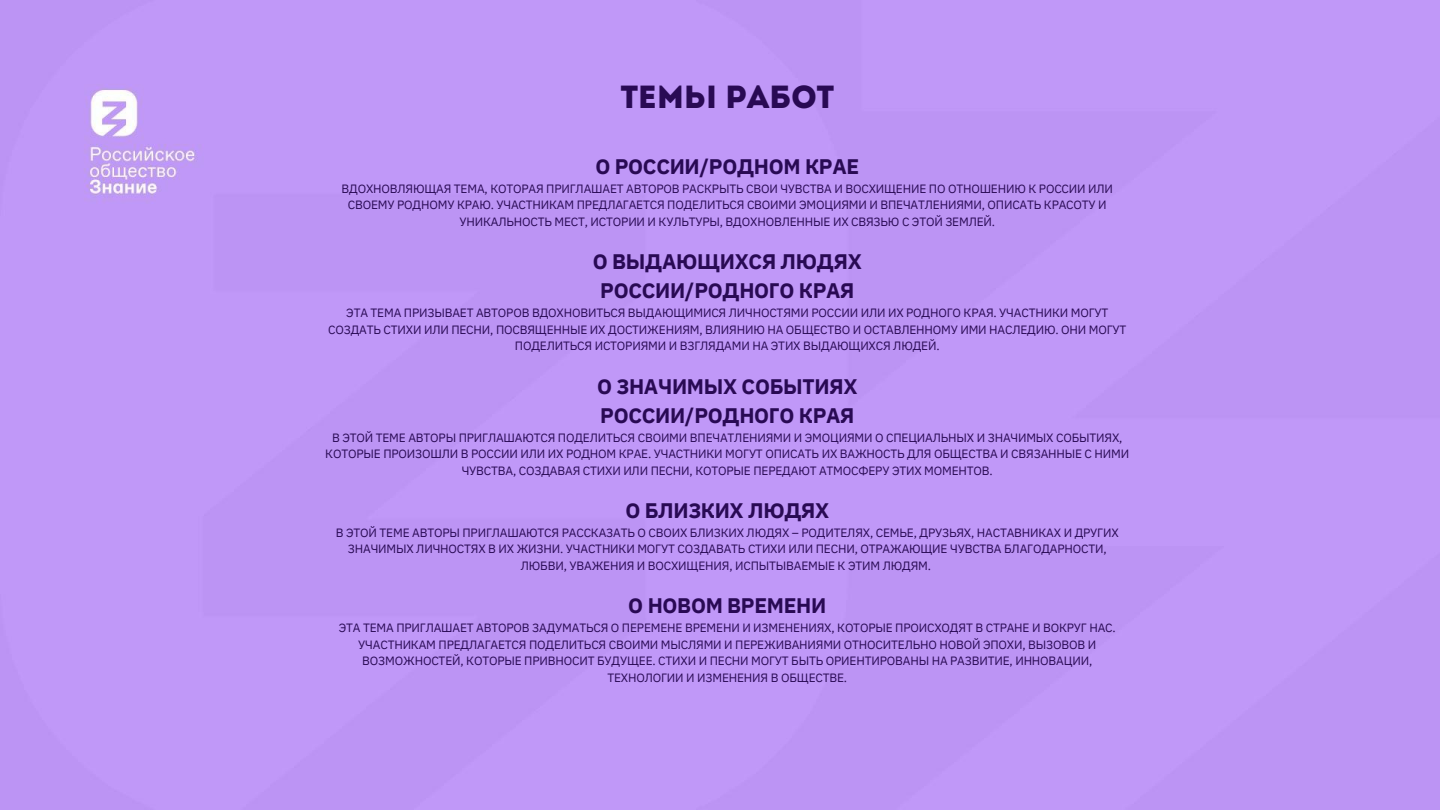
<style>
.page{position:relative;width:1440px;height:810px;background:#fff}
.page>*{position:absolute;margin:0;border:0;box-sizing:border-box;transform-origin:0 0}
.t1{font:32px "Intro";letter-spacing:-.015em;color:#290a54}
.t2{font:700 21px "IBM Plex Sans";letter-spacing:-.015em;color:#290a54}
.t3{font:12px/16.5px "IBM Plex Sans";letter-spacing:-.015em;color:#290a54;text-align:center}
</style>
<div class="page">
<p class="t1" style="left:620px;top:84px;width:216px">Темы работ</p>
<p class="t2" style="left:595px;top:152px;width:265px">О РОССИИ/РОДНОМ КРАЕ</p>
<p class="t3" style="left:342px;top:180px;width:773px">ВДОХНОВЛЯЮЩАЯ ТЕМА, КОТОРАЯ ПРИГЛАШАЕТ АВТОРОВ РАСКРЫТЬ СВОИ ЧУВСТВА И ВОСХИЩЕНИЕ ПО ОТНОШЕНИЮ К РОССИИ ИЛИ<br>СВОЕМУ РОДНОМУ КРАЮ. УЧАСТНИКАМ ПРЕДЛАГАЕТСЯ ПОДЕЛИТЬСЯ СВОИМИ ЭМОЦИЯМИ И ВПЕЧАТЛЕНИЯМИ, ОПИСАТЬ КРАСОТУ И<br>УНИКАЛЬНОСТЬ МЕСТ, ИСТОРИИ И КУЛЬТУРЫ, ВДОХНОВЛЕННЫЕ ИХ СВЯЗЬЮ С ЭТОЙ ЗЕМЛЕЙ.</p>
<p class="t2" style="left:593px;top:248px;width:270px">О ВЫДАЮЩИХСЯ ЛЮДЯХ</p>
<p class="t2" style="left:600px;top:277px;width:256px">РОССИИ/РОДНОГО КРАЯ</p>
<p class="t3" style="left:328px;top:304px;width:800px">ЭТА ТЕМА ПРИЗЫВАЕТ АВТОРОВ ВДОХНОВИТЬСЯ ВЫДАЮЩИМИСЯ ЛИЧНОСТЯМИ РОССИИ ИЛИ ИХ РОДНОГО КРАЯ. УЧАСТНИКИ МОГУТ<br>СОЗДАТЬ СТИХИ ИЛИ ПЕСНИ, ПОСВЯЩЕННЫЕ ИХ ДОСТИЖЕНИЯМ, ВЛИЯНИЮ НА ОБЩЕСТВО И ОСТАВЛЕННОМУ ИМИ НАСЛЕДИЮ. ОНИ МОГУТ<br>ПОДЕЛИТЬСЯ ИСТОРИЯМИ И ВЗГЛЯДАМИ НА ЭТИХ ВЫДАЮЩИХСЯ ЛЮДЕЙ.</p>
<p class="t2" style="left:597px;top:372px;width:262px">О ЗНАЧИМЫХ СОБЫТИЯХ</p>
<p class="t2" style="left:600px;top:401px;width:256px">РОССИИ/РОДНОГО КРАЯ</p>
<p class="t3" style="left:325px;top:429px;width:805px">В ЭТОЙ ТЕМЕ АВТОРЫ ПРИГЛАШАЮТСЯ ПОДЕЛИТЬСЯ СВОИМИ ВПЕЧАТЛЕНИЯМИ И ЭМОЦИЯМИ О СПЕЦИАЛЬНЫХ И ЗНАЧИМЫХ СОБЫТИЯХ,<br>КОТОРЫЕ ПРОИЗОШЛИ В РОССИИ ИЛИ ИХ РОДНОМ КРАЕ. УЧАСТНИКИ МОГУТ ОПИСАТЬ ИХ ВАЖНОСТЬ ДЛЯ ОБЩЕСТВА И СВЯЗАННЫЕ С НИМИ<br>ЧУВСТВА, СОЗДАВАЯ СТИХИ ИЛИ ПЕСНИ, КОТОРЫЕ ПЕРЕДАЮТ АТМОСФЕРУ ЭТИХ МОМЕНТОВ.</p>
<p class="t2" style="left:625px;top:497px;width:205px">О БЛИЗКИХ ЛЮДЯХ</p>
<p class="t3" style="left:336px;top:524px;width:784px">В ЭТОЙ ТЕМЕ АВТОРЫ ПРИГЛАШАЮТСЯ РАССКАЗАТЬ О СВОИХ БЛИЗКИХ ЛЮДЯХ – РОДИТЕЛЯХ, СЕМЬЕ, ДРУЗЬЯХ, НАСТАВНИКАХ И ДРУГИХ<br>ЗНАЧИМЫХ ЛИЧНОСТЯХ В ИХ ЖИЗНИ. УЧАСТНИКИ МОГУТ СОЗДАВАТЬ СТИХИ ИЛИ ПЕСНИ, ОТРАЖАЮЩИЕ ЧУВСТВА БЛАГОДАРНОСТИ,<br>ЛЮБВИ, УВАЖЕНИЯ И ВОСХИЩЕНИЯ, ИСПЫТЫВАЕМЫЕ К ЭТИМ ЛЮДЯМ.</p>
<p class="t2" style="left:628px;top:592px;width:200px">О НОВОМ ВРЕМЕНИ</p>
<p class="t3" style="left:339px;top:619px;width:779px">ЭТА ТЕМА ПРИГЛАШАЕТ АВТОРОВ ЗАДУМАТЬСЯ О ПЕРЕМЕНЕ ВРЕМЕНИ И ИЗМЕНЕНИЯХ, КОТОРЫЕ ПРОИСХОДЯТ В СТРАНЕ И ВОКРУГ НАС.<br>УЧАСТНИКАМ ПРЕДЛАГАЕТСЯ ПОДЕЛИТЬСЯ СВОИМИ МЫСЛЯМИ И ПЕРЕЖИВАНИЯМИ ОТНОСИТЕЛЬНО НОВОЙ ЭПОХИ, ВЫЗОВОВ И ВОЗМОЖНОСТЕЙ, КОТОРЫЕ ПРИВНОСИТ БУДУЩЕЕ. СТИХИ И ПЕСНИ МОГУТ БЫТЬ ОРИЕНТИРОВАНЫ НА РАЗВИТИЕ, ИННОВАЦИИ, ТЕХНОЛОГИИ И ИЗМЕНЕНИЯ В ОБЩЕСТВЕ.</p>
</div>
